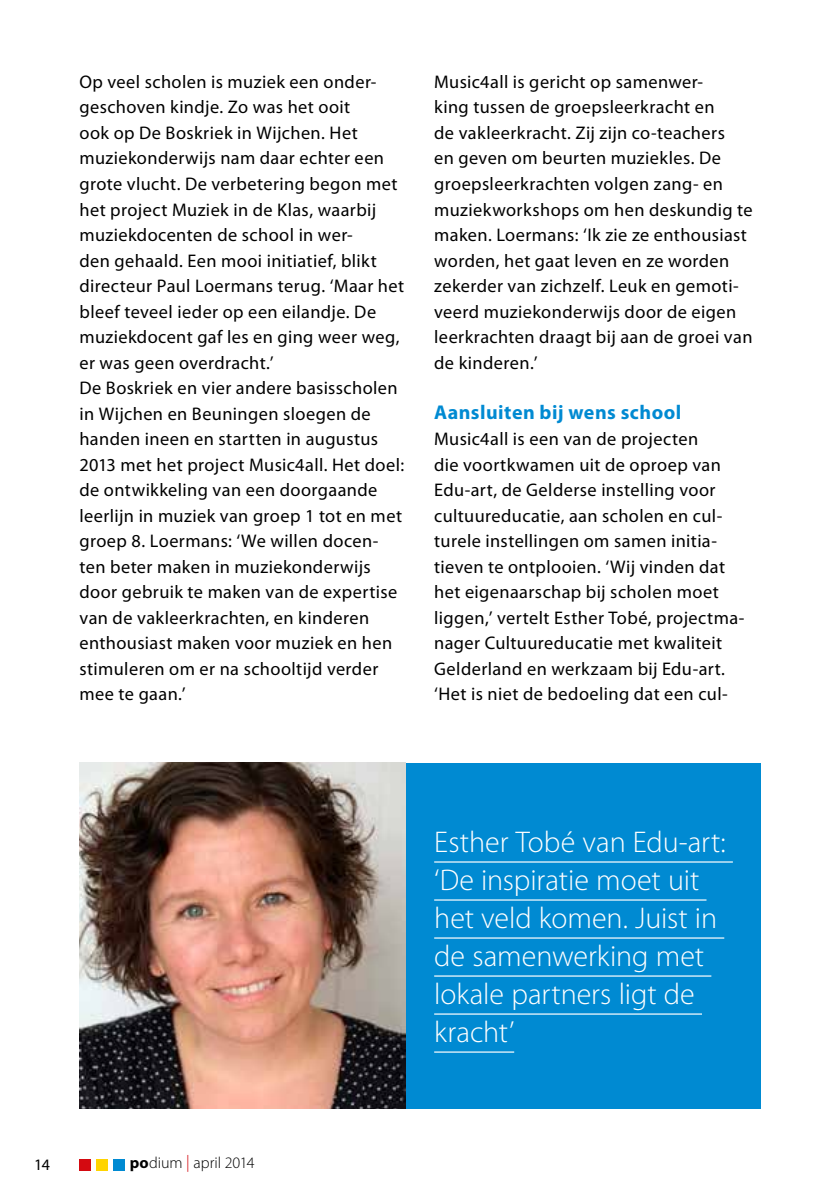
<style>
.page{position:relative;width:840px;height:1191px;background:#fff}
.page>*{position:absolute;margin:0;border:0;box-sizing:border-box;transform-origin:0 0}
.t1{font:300 30px/38px "Myriad Pro";color:#fff}
.t2{font:700 20px "Myriad Pro";letter-spacing:.025em;color:#008ad2}
.t3{font:18.2px/25.6px "Myriad Pro";letter-spacing:.025em;color:#000}
.t4{font:300 16px "Myriad Pro";color:#000}
.t5{font:16px "Myriad Pro";color:#000}
.s1{font-weight:700}
.s2{font-family:"Universal Greekwith Math Pi";font-weight:400;color:#d40a11}
</style>
<div class="page">
<div style="left:405px;top:763px;width:355px;height:345px;background:#008ad2"></div>
<hr style="left:434px;top:861px;width:298px;height:1px;background:#fff">
<hr style="left:434px;top:899px;width:272px;height:1px;background:#fff">
<hr style="left:434px;top:937px;width:289px;height:1px;background:#fff">
<hr style="left:434px;top:975px;width:277px;height:1px;background:#fff">
<hr style="left:434px;top:1013px;width:267px;height:1px;background:#fff">
<hr style="left:434px;top:1051px;width:80px;height:1px;background:#fff">
<img style="left:79px;top:763px;width:326px;height:345px">
<div style="left:113px;top:1158px;width:12px;height:12px;background:#008ad2"></div>
<div style="left:96px;top:1158px;width:12px;height:12px;background:#ffd400"></div>
<div style="left:79px;top:1158px;width:12px;height:12px;background:#d40a11"></div>
<p class="t3" style="left:79px;top:69px;width:326px">Op veel scholen is muziek een onder&shy;geschoven kindje. Zo was het ooit<br>ook op De Boskriek in Wijchen. Het muziekonderwijs nam daar echter een grote vlucht. De verbetering begon met het project Muziek in de Klas, waarbij muziekdocenten de school in wer-<br>den gehaald. Een mooi initiatief, blikt directeur Paul Loermans terug. ‘Maar het bleef teveel ieder op een eilandje. De muziekdocent gaf les en ging weer weg, er was geen overdracht.’<br>De Boskriek en vier andere basisscholen in Wijchen en Beuningen sloegen de handen ineen en startten in augustus 2013 met het project Music4all. Het doel: de ontwikkeling van een doorgaande leerlijn in muziek van groep 1 tot en met groep 8. Loermans: ‘We willen docen&shy;ten beter maken in muziekonderwijs door gebruik te maken van de expertise van de vakleerkrachten, en kinderen enthousiast maken voor muziek en hen stimuleren om er na schooltijd verder mee te gaan.’</p>
<p class="t3" style="left:434px;top:69px;width:320px">Music4all is gericht op samenwer-<br>king tussen de groepsleerkracht en<br>de vakleerkracht. Zij zijn co-teachers<br>en geven om beurten muziekles. De groepsleerkrachten volgen zang- en muziekworkshops om hen deskundig te maken. Loermans: ‘Ik zie ze enthousiast worden, het gaat leven en ze worden zekerder van zichzelf. Leuk en gemoti&shy;veerd muziekonderwijs door de eigen leerkrachten draagt bij aan de groei van de kinderen.’</p>
<p class="t2" style="left:434px;top:399px;width:248px">Aansluiten bij wens school</p>
<p class="t3" style="left:434px;top:426px;width:311px">Music4all is een van de projecten<br>die voortkwamen uit de oproep van Edu-art, de Gelderse instelling voor cultuureducatie, aan scholen en cul&shy;turele instellingen om samen initia&shy;tieven te ontplooien. ‘Wij vinden dat het eigenaarschap bij scholen moet liggen,’ vertelt Esther Tobé, projectma&shy;nager Cultuureducatie met kwaliteit Gelderland en werkzaam bij Edu-art. ‘Het is niet de bedoeling dat een cul-</p>
<p class="t5" style="left:34px;top:1154px;width:17px">14</p>
<p class="t4" style="left:130px;top:1154px;width:126px"><span class="s1">po</span>dium <span class="s2">_</span> april 2014</p>
<h1 class="t1" style="left:434px;top:823px;width:293px">Esther Tobé van Edu-art: ‘De inspiratie moet uit het veld komen. Juist in de samenwerking met lokale partners ligt de kracht’</h1>
</div>
